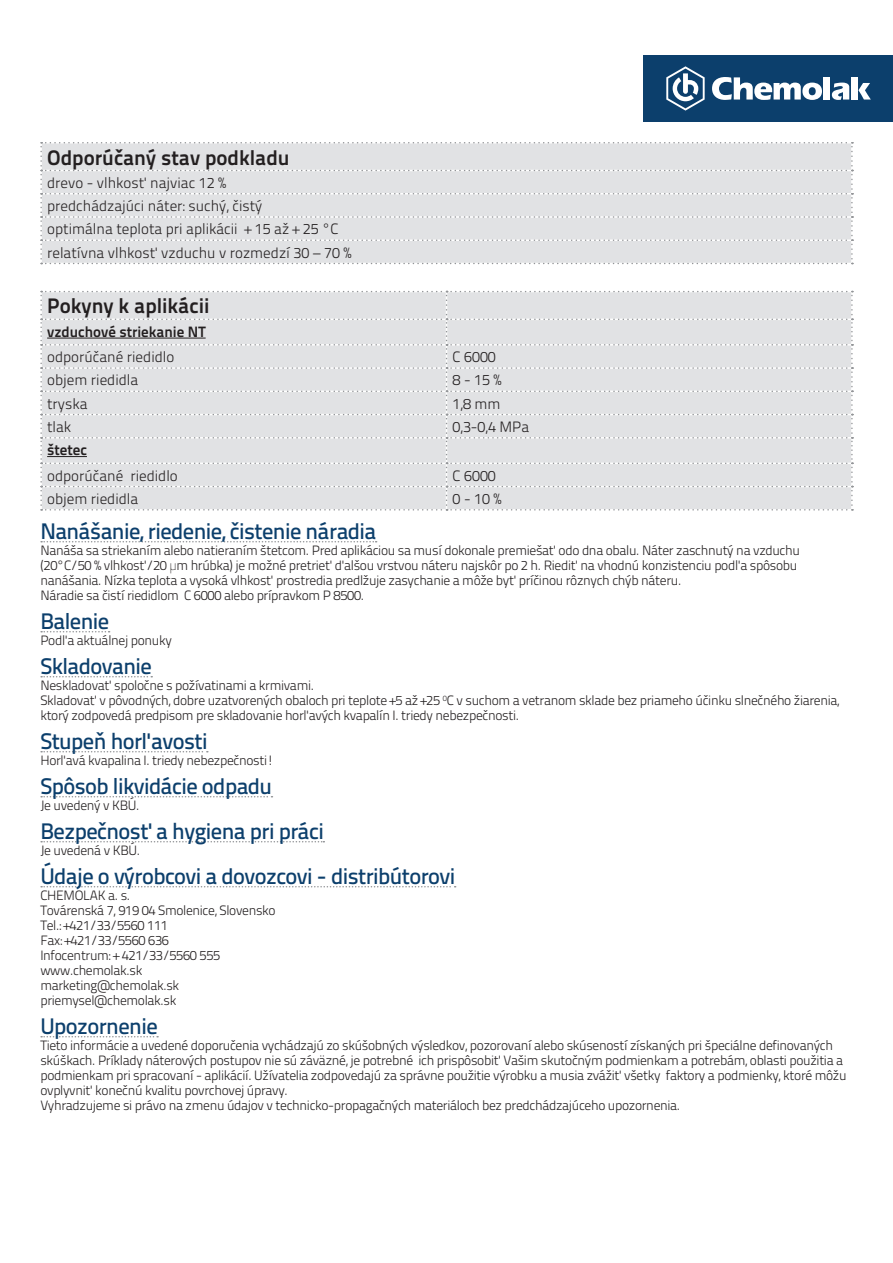
<style>
.page{position:relative;width:893px;height:1263px;background:#fff}
.page>*{position:absolute;margin:0;border:0;box-sizing:border-box;transform-origin:0 0}
.t1{font:500 22.5px/45px "Titillium Text 22 L";letter-spacing:-.025em;color:#0c3f6c}
.t2{font:700 21px "Titillium Text 22 L";color:#231f20}
.t3{font:300 15px/23.2px "Titillium Text 22 L";color:#231f20}
.t4{font:700 15px "Titillium Text 22 L";color:#231f20}
.t5{font:300 13.5px/15px "Titillium Text 22 L";letter-spacing:-.025em;color:#231f20}
</style>
<div class="page">
<div style="left:644px;top:55px;width:249px;height:67px;background:#0c3f6c"></div>
<svg style="left:712px;top:77px;width:110px;height:23px"></svg>
<div style="left:824px;top:77px;width:6px;height:23px;background:#fff"></div>
<svg style="left:832px;top:83px;width:17px;height:17px"></svg>
<div style="left:852px;top:77px;width:6px;height:23px;background:#fff"></div>
<svg style="left:858px;top:83px;width:13px;height:17px"></svg>
<svg style="left:666px;top:66px;width:39px;height:45px"></svg>
<svg style="left:41px;top:541px;width:336px;height:1px"></svg>
<svg style="left:41px;top:631px;width:69px;height:1px"></svg>
<svg style="left:41px;top:676px;width:111px;height:1px"></svg>
<svg style="left:41px;top:751px;width:167px;height:1px"></svg>
<svg style="left:41px;top:796px;width:231px;height:1px"></svg>
<svg style="left:41px;top:841px;width:283px;height:1px"></svg>
<svg style="left:41px;top:886px;width:415px;height:1px"></svg>
<svg style="left:41px;top:1036px;width:117px;height:1px"></svg>
<svg style="left:40px;top:291px;width:813px;height:220px;background:#e1e2e4"></svg>
<hr style="left:47px;top:338px;width:159px;height:1px;background:#231f20">
<hr style="left:47px;top:456px;width:40px;height:1px;background:#231f20">
<svg style="left:40px;top:142px;width:813px;height:122px;background:#e1e2e4"></svg>
<h2 class="t2" style="left:47px;top:149px;width:244px">Odporúčaný stav podkladu</h2>
<p class="t3" style="left:47px;top:173px;width:306px">drevo - vlhkosť najviac 12 %<br>predchádzajúci náter: suchý, čistý<br>optimálna teplota pri aplikácii + 15 až + 25 °C relatívna vlhkosť vzduchu v rozmedzí 30 – 70 %</p>
<h2 class="t2" style="left:47px;top:298px;width:164px">Pokyny k aplikácii</h2>
<p class="t4" style="left:47px;top:326px;width:160px">vzduchové striekanie NT</p>
<p class="t3" style="left:47px;top:347px;width:129px">odporúčané riedidlo</p>
<p class="t3" style="left:452px;top:347px;width:45px">C 6000</p>
<p class="t3" style="left:47px;top:370px;width:93px">objem riedidla</p>
<p class="t3" style="left:452px;top:370px;width:50px">8 - 15 %</p>
<p class="t3" style="left:47px;top:393px;width:42px">tryska</p>
<p class="t3" style="left:452px;top:393px;width:50px">1,8 mm</p>
<p class="t3" style="left:47px;top:417px;width:26px">tlak</p>
<p class="t3" style="left:452px;top:417px;width:78px">0,3-0,4 MPa</p>
<p class="t4" style="left:47px;top:444px;width:41px">štetec</p>
<p class="t3" style="left:47px;top:465px;width:132px">odporúčané riedidlo</p>
<p class="t3" style="left:452px;top:465px;width:45px">C 6000</p>
<p class="t3" style="left:47px;top:489px;width:93px">objem riedidla</p>
<p class="t3" style="left:452px;top:489px;width:50px">0 - 10 %</p>
<p class="t5" style="left:40px;top:544px;width:761px">Nanáša sa striekaním alebo natieraním štetcom. Pred aplikáciou sa musí dokonale premiešať odo dna obalu. Náter zaschnutý na vzduchu (20°C/50 % vlhkosť/20 μm hrúbka) je možné pretrieť ďalšou vrstvou náteru najskôr po 2 h. Riediť na vhodnú konzistenciu podľa spôsobu nanášania. Nízka teplota a vysoká vlhkosť prostredia predlžuje zasychanie a môže byť príčinou rôznych chýb náteru.<br>Náradie sa čistí riedidlom C 6000 alebo prípravkom P 8500.</p>
<p class="t5" style="left:40px;top:634px;width:133px">Podľa aktuálnej ponuky</p>
<p class="t5" style="left:40px;top:679px;width:800px">Neskladovať spoločne s požívatinami a krmivami.<br>Skladovať v pôvodných, dobre uzatvorených obaloch pri teplote +5 až +25 <sup>0</sup>C v suchom a vetranom sklade bez priameho účinku slnečného žiarenia, ktorý zodpovedá predpisom pre skladovanie horľavých kvapalín I. triedy nebezpečnosti.</p>
<p class="t5" style="left:40px;top:754px;width:235px">Horľavá kvapalina I. triedy nebezpečnosti!</p>
<p class="t5" style="left:40px;top:799px;width:101px">Je uvedený v KBÚ.</p>
<p class="t5" style="left:40px;top:844px;width:101px">Je uvedená v KBÚ.</p>
<p class="t5" style="left:40px;top:889px;width:237px">CHEMOLAK a. s.<br>Továrenská 7, 919 04 Smolenice, Slovensko<br>Tel.: +421/33/5560 111<br>Fax: +421/33/5560 636<br>Infocentrum: + 421/33/5560 555 www.chemolak.sk marketing@chemolak.sk priemysel@chemolak.sk</p>
<p class="t5" style="left:40px;top:1039px;width:808px">Tieto informácie a uvedené doporučenia vychádzajú zo skúšobných výsledkov, pozorovaní alebo skúseností získaných pri špeciálne definovaných skúškach. Príklady náterových postupov nie sú záväzné, je potrebné ich prispôsobiť Vašim skutočným podmienkam a potrebám, oblasti použitia a podmienkam pri spracovaní - aplikácií. Užívatelia zodpovedajú za správne použitie výrobku a musia zvážiť všetky faktory a podmienky, ktoré môžu ovplyvniť konečnú kvalitu povrchovej úpravy.<br>Vyhradzujeme si právo na zmenu údajov v technicko-propagačných materiáloch bez predchádzajúceho upozornenia.</p>
<h1 class="t1" style="left:40px;top:511px;width:337px">Nanášanie, riedenie, čistenie náradia</h1>
<h1 class="t1" style="left:40px;top:601px;width:113px">Balenie<br>Skladovanie</h1>
<h1 class="t1" style="left:40px;top:721px;width:416px">Stupeň horľavosti<br>Spôsob likvidácie odpadu<br>Bezpečnosť a hygiena pri práci<br>Údaje o výrobcovi a dovozcovi - distribútorovi</h1>
<h1 class="t1" style="left:40px;top:1006px;width:119px">Upozornenie</h1>
</div>
